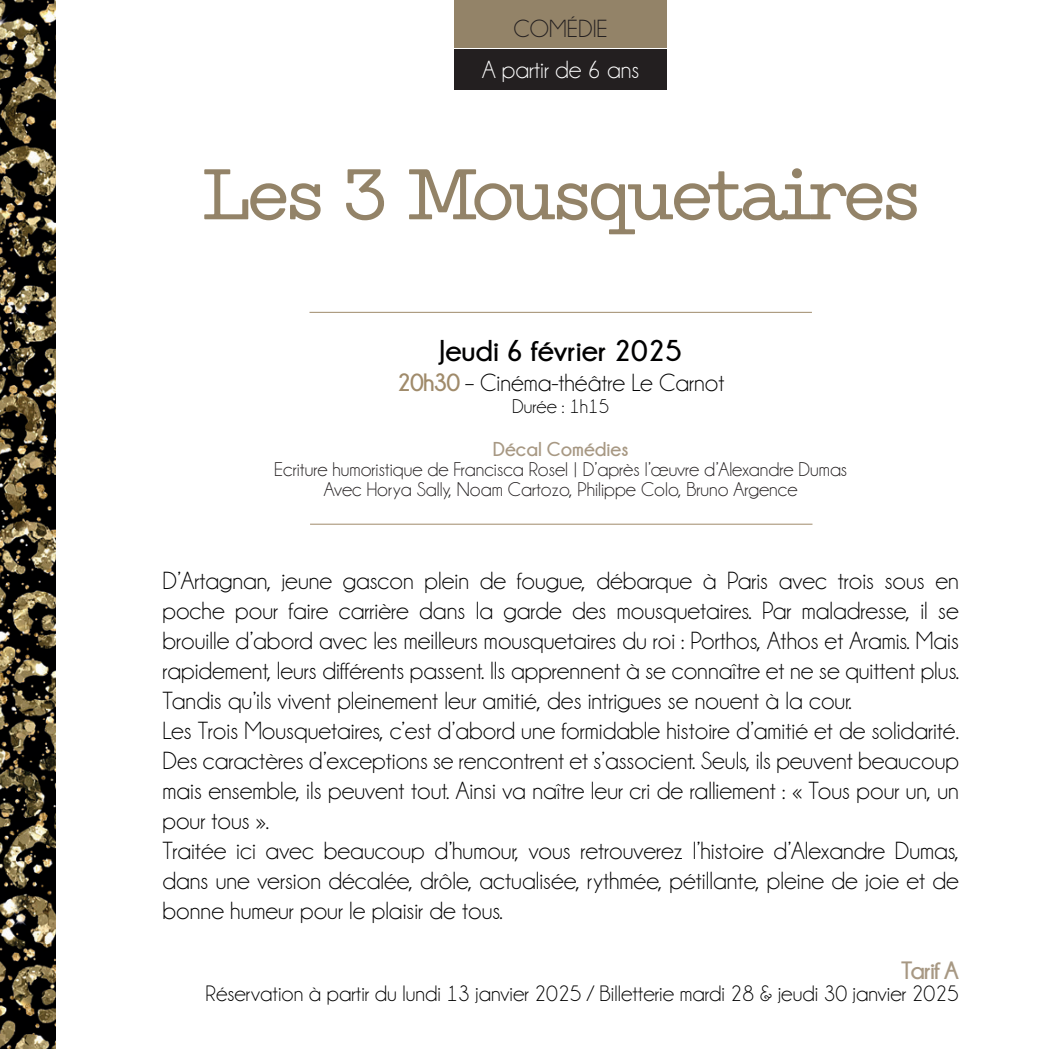
<style>
.page{position:relative;width:1049px;height:1049px;background:#fff}
.page>*{position:absolute;margin:0;border:0;box-sizing:border-box;transform-origin:0 0}
.t1{font:75px "Type Machine";letter-spacing:-.04em;color:#938368}
.t2{font:700 30px "Champagne&Limousines";color:#000001}
.t3{font:25px/30px "Champagne&Limousines";color:#000001}
.t4{font:25px "Champagne&Limousines";color:#fff}
.t5{font:25px "Champagne&Limousines";color:#231f20}
.t6{font:700 25px "Champagne&Limousines";letter-spacing:-.04em;color:#a79883}
.t7{font:22.5px "Champagne&Limousines";color:#000001}
.t8{font:20px/20px "Champagne&Limousines";color:#231f20;text-align:center}
.t9{font:700 20px "Champagne&Limousines";color:#a79883}
.t10{font:20px "Champagne&Limousines";color:#000001}
.s1{font-weight:700;color:#a08b6b}
</style>
<div class="page">
<img style="left:0;top:0;width:55px;height:1049px">
<hr style="left:309px;top:312px;width:503px;height:1px;background:#a08b6b">
<hr style="left:310px;top:524px;width:502px;height:1px;background:#a08b6b">
<div style="left:454px;top:0;width:213px;height:48px;background:#938368"></div>
<div style="left:454px;top:50px;width:213px;height:40px;background:#231f20"></div>
<p class="t5" style="left:513px;top:16px;width:96px">COMÉDIE</p>
<p class="t4" style="left:482px;top:57px;width:159px">A partir de 6 ans</p>
<h1 class="t1" style="left:201px;top:147px;width:720px">Les 3 Mousquetaires</h1>
<p class="t2" style="left:439px;top:334px;width:244px">Jeudi 6 février 2025</p>
<p class="t3" style="left:397px;top:368px;width:329px"><span class="s1">20h30</span> – Cinéma-théâtre Le Carnot</p>
<p class="t10" style="left:512px;top:397px;width:98px">Durée : 1h15</p>
<p class="t9" style="left:493px;top:438px;width:137px">Décal Comédies</p>
<p class="t8" style="left:274px;top:459px;width:574px">Ecriture humoristique de Francisca Rosel | D’après l’œuvre d’Alexandre Dumas<br>Avec Horya Sally, Noam Cartozo, Philippe Colo, Bruno Argence</p>
<p class="t3" style="left:162px;top:565px;width:798px">D’Artagnan, jeune gascon plein de fougue, débarque à Paris avec trois sous en poche pour faire carrière dans la garde des mousquetaires. Par maladresse, il se brouille d’abord avec les meilleurs mousquetaires du roi : Porthos, Athos et Aramis. Mais rapidement, leurs différents passent. Ils apprennent à se connaître et ne se quittent plus.<br>Tandis qu’ils vivent pleinement leur amitié, des intrigues se nouent à la cour.<br>Les Trois Mousquetaires, c’est d’abord une formidable histoire d’amitié et de solidarité.<br>Des caractères d’exceptions se rencontrent et s’associent. Seuls, ils peuvent beaucoup mais ensemble, ils peuvent tout. Ainsi va naître leur cri de ralliement : « Tous pour un, un pour tous ».<br>Traitée ici avec beaucoup d’humour, vous retrouverez l’histoire d’Alexandre Dumas, dans une version décalée, drôle, actualisée, rythmée, pétillante, pleine de joie et de bonne humeur pour le plaisir de tous.</p>
<p class="t6" style="left:901px;top:956px;width:59px">Tarif A</p>
<p class="t7" style="left:205px;top:982px;width:755px">Réservation à partir du lundi 13 janvier 2025 / Billetterie mardi 28 &amp; jeudi 30 janvier 2025</p>
</div>
